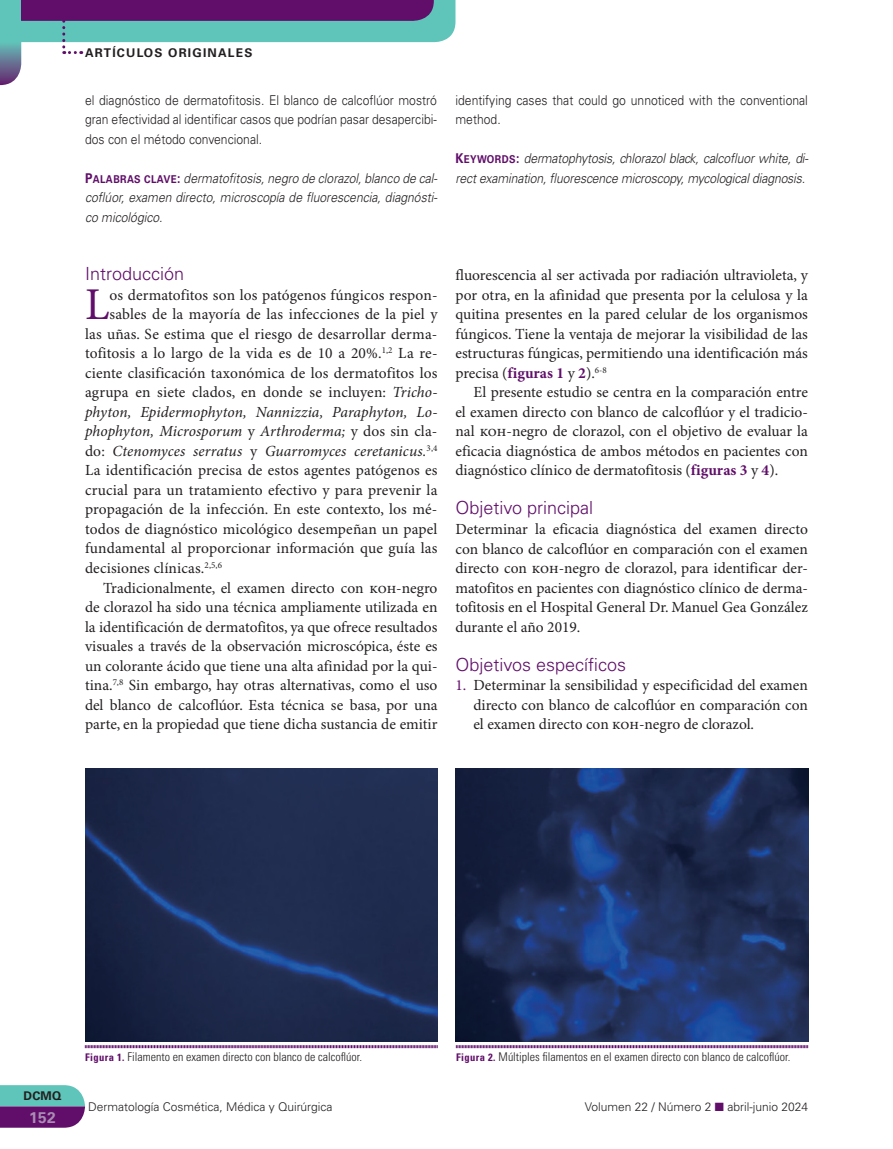
<style>
.page{position:relative;width:893px;height:1149px;background:#fff}
.page>*{position:absolute;margin:0;border:0;box-sizing:border-box;transform-origin:0 0}
.t1{font:45.45px "Minion Pro";color:#600e69}
.t2{font:300 18px "Univers LT Std";color:#600e69}
.t3{font:15.45px/19.5px "Minion Pro";color:#231f20;text-align:justify}
.t4{font:italic 15.45px "Minion Pro";letter-spacing:.005em;color:#231f20}
.t5{font:700 15.45px "Univers LT Std";color:#aa8cb4}
.t6{font:italic 300 13.5px/19.5px "Univers LT Std";letter-spacing:-.01em;color:#231f20;text-align:justify;scale:.9 1}
.t7{font:300 13.5px/19.5px "Univers LT Std";color:#231f20;text-align:justify;scale:.9 1}
.t8{font:300 condensed 12px "Univers LT Std";color:#231f20}
.t9{font:300 12px "Univers LT Std";color:#231f20}
.t10{font:700 12px "Univers LT Std";letter-spacing:.1em;color:#231f20}
.s1{font-family:"Univers LT Std Bold SC800";font-weight:400;font-style:normal;color:#600e69}
.s2{font-family:"Univers LT Std Bold SC800";font-weight:400;font-style:normal;font-size:10.8px;color:#600e69}
.s3{font-style:italic}
.s4{font-style:normal}
.s5{font-weight:700;color:#600e69}
.s6{color:#600e69}
.s7{font-weight:700;font-size:10.5px;color:#600e69}
</style>
<div class="page">
<svg style="left:0;top:0;width:455px;height:85px"></svg>
<svg style="left:0;top:1085px;width:85px;height:42px;background:#687297"></svg>
<div style="left:0;top:0;width:21px;height:42px;background:#5fc4b9"></div>
<svg style="left:85px;top:1045px;width:353px;height:3px"></svg>
<svg style="left:456px;top:1045px;width:352px;height:3px"></svg>
<img style="left:85px;top:768px;width:352px;height:273px">
<img style="left:456px;top:768px;width:352px;height:273px">
<p class="t10" style="left:85px;top:46px;width:169px">ARTÍCULOS ORIGINALES</p>
<p class="t7" style="left:85px;top:90px;width:392px">el diagnóstico de dermatofitosis. El blanco de calcoflúor mostró gran efectividad al identificar casos que podrían pasar desapercibi&shy;dos con el método convencional.</p>
<p class="t6" style="left:85px;top:168px;width:393px"><span class="s1">P</span><span class="s2">ALABRAS CLAVE</span><span class="s1">:</span> dermatofitosis, negro de clorazol, blanco de cal&shy;coflúor, examen directo, microscopía de fluorescencia, diagnósti&shy;co micológico.</p>
<p class="t2" style="left:85px;top:263px;width:101px">Introducción</p>
<h1 class="t1" style="left:85px;top:277px;width:26px">L</h1>
<p class="t3" style="left:109px;top:285px;width:329px">os dermatofitos son los patógenos fúngicos respon-</p>
<p class="t3" style="left:109px;top:305px;width:329px">sables de la mayoría de las infecciones de la piel y</p>
<p class="t3" style="left:85px;top:324px;width:354px">las uñas. Se estima que el riesgo de desarrollar derma-</p>
<p class="t3" style="left:85px;top:344px;width:354px">tofitosis a lo largo de la vida es de 10 a 20%.<sup>1,2</sup> La re-</p>
<p class="t3" style="left:85px;top:363px;width:354px">ciente clasificación taxonómica de los dermatofitos los</p>
<p class="t3" style="left:85px;top:383px;width:354px">agrupa en siete clados, en donde se incluyen: <span class="s3">Tricho-</span></p>
<p class="t4" style="left:85px;top:401px;width:354px">phyton, Epidermophyton, Nannizzia, Paraphyton, Lo-</p>
<p class="t4" style="left:85px;top:421px;width:354px">phophyton, Microsporum <span class="s4">y</span> Arthroderma; <span class="s4">y dos sin cla-</span></p>
<p class="t4" style="left:85px;top:440px;width:354px"><span class="s4">do:</span> Ctenomyces serratus <span class="s4">y</span> Guarromyces ceretanicus.<sup>3,4</sup></p>
<p class="t3" style="left:85px;top:461px;width:354px">La identificación precisa de estos agentes patógenos es</p>
<p class="t3" style="left:85px;top:480px;width:354px">crucial para un tratamiento efectivo y para prevenir la</p>
<p class="t3" style="left:85px;top:500px;width:354px">propagación de la infección. En este contexto, los mé-</p>
<p class="t3" style="left:85px;top:519px;width:354px">todos de diagnóstico micológico desempeñan un papel</p>
<p class="t3" style="left:85px;top:539px;width:354px">fundamental al proporcionar información que guía las</p>
<p class="t3" style="left:85px;top:558px;width:139px">decisiones clínicas.<sup>2,5,6</sup></p>
<p class="t3" style="left:103px;top:578px;width:336px">Tradicionalmente, el examen directo con koh-negro</p>
<p class="t3" style="left:85px;top:597px;width:354px">de clorazol ha sido una técnica ampliamente utilizada en</p>
<p class="t3" style="left:85px;top:617px;width:354px">la identificación de dermatofitos, ya que ofrece resultados</p>
<p class="t3" style="left:85px;top:636px;width:354px">visuales a través de la observación microscópica, éste es</p>
<p class="t3" style="left:85px;top:656px;width:354px">un colorante ácido que tiene una alta afinidad por la qui-</p>
<p class="t3" style="left:85px;top:675px;width:354px">tina.<sup>7,8</sup> Sin embargo, hay otras alternativas, como el uso</p>
<p class="t3" style="left:85px;top:695px;width:354px">del blanco de calcoflúor. Esta técnica se basa, por una</p>
<p class="t3" style="left:85px;top:714px;width:354px">parte, en la propiedad que tiene dicha sustancia de emitir</p>
<p class="t7" style="left:455px;top:90px;width:393px">identifying cases that could go unnoticed with the conventional method.</p>
<p class="t6" style="left:455px;top:149px;width:394px"><span class="s1">K</span><span class="s2">EYWORDS</span><span class="s1">:</span> dermatophytosis, chlorazol black, calcofluor white, di&shy;rect examination, fluorescence microscopy, mycological diagnosis.</p>
<p class="t3" style="left:455px;top:266px;width:354px">fluorescencia al ser activada por radiación ultravioleta, y por otra, en la afinidad que presenta por la celulosa y la quitina presentes en la pared celular de los organismos fúngicos. Tiene la ventaja de mejorar la visibilidad de las estructuras fúngicas, permitiendo una identificación más precisa (<span class="s5">figuras 1</span> y <span class="s5">2</span>).<sup>6-8</sup></p>
<p class="t3" style="left:455px;top:383px;width:354px;text-indent:18px">El presente estudio se centra en la comparación entre el examen directo con blanco de calcoflúor y el tradicio&shy;nal koh-negro de clorazol, con el objetivo de evaluar la eficacia diagnóstica de ambos métodos en pacientes con diagnóstico clínico de dermatofitosis (<span class="s5">figuras 3</span> y <span class="s5">4</span>).</p>
<p class="t2" style="left:455px;top:497px;width:139px">Objetivo principal</p>
<p class="t3" style="left:455px;top:519px;width:354px">Determinar la eficacia diagnóstica del examen directo con blanco de calcoflúor en comparación con el examen directo con koh-negro de clorazol, para identificar der&shy;matofitos en pacientes con diagnóstico clínico de derma&shy;tofitosis en el Hospital General Dr. Manuel Gea González durante el año 2019.</p>
<p class="t2" style="left:455px;top:653px;width:172px">Objetivos específicos</p>
<p class="t3" style="left:473px;top:675px;width:336px;text-indent:-18px"><span class="s6">1.</span> Determinar la sensibilidad y especificidad del examen directo con blanco de calcoflúor en comparación con el examen directo con koh-negro de clorazol.</p>
<p class="t10" style="left:23px;top:1088px;width:40px">DCMQ</p>
<p class="t5" style="left:29px;top:1107px;width:28px">152</p>
<p class="t8" style="left:85px;top:1049px;width:278px"><span class="s7">Figura 1.</span> Filamento en examen directo con blanco de calcoflúor.</p>
<p class="t8" style="left:456px;top:1049px;width:336px"><span class="s7">Figura 2.</span> Múltiples filamentos en el examen directo con blanco de calcoflúor.</p>
<p class="t9" style="left:88px;top:1098px;width:246px">Dermatología Cosmética, Médica y Quirúrgica</p>
<p class="t9" style="left:585px;top:1099px;width:225px">Volumen 22 / Número 2 <span class="s6">■</span> abril-junio 2024</p>
</div>
